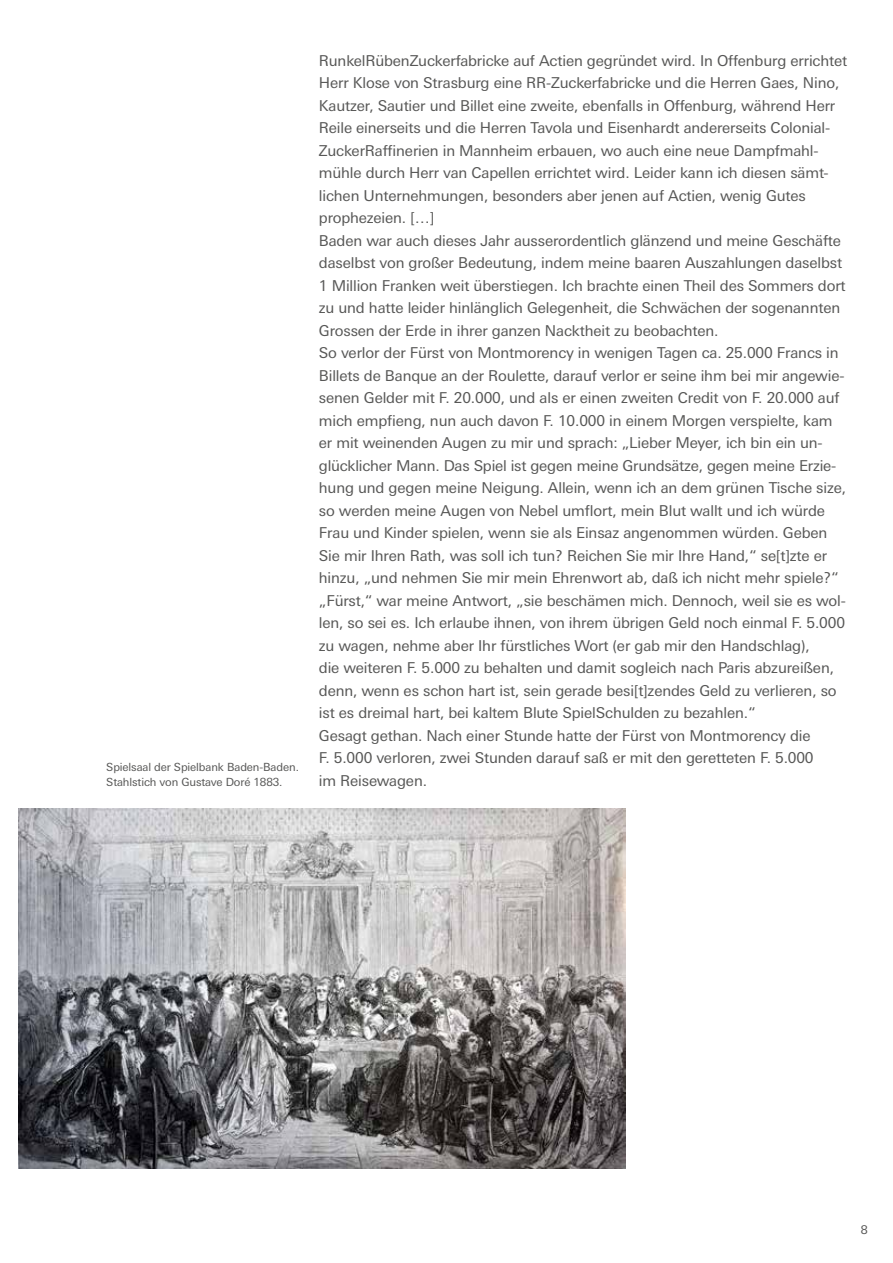
<style>
.page{position:relative;width:893px;height:1263px;background:#fff}
.page>*{position:absolute;margin:0;border:0;box-sizing:border-box;transform-origin:0 0}
.t1{font:15px/22.5px "LT Univers Basic";letter-spacing:-.01em;color:#575756}
.t2{font:12px "LT Univers Basic";color:#575756}
.t3{font:11.25px/15px "LT Univers Basic";letter-spacing:-.01em;color:#575756}
</style>
<div class="page">
<img style="left:18px;top:809px;width:608px;height:360px">
<p class="t3" style="left:106px;top:759px;width:194px">Spielsaal der Spielbank Baden-Baden.<br>Stahlstich von Gustave Doré 1883.</p>
<p class="t1" style="left:319px;top:49px;width:530px">RunkelRübenZuckerfabricke auf Actien gegründet wird. In Offenburg errichtet Herr Klose von Strasburg eine RR-Zuckerfabricke und die Herren Gaes, Nino, Kautzer, Sautier und Billet eine zweite, ebenfalls in Offenburg, während Herr Reile einerseits und die Herren Tavola und Eisenhardt andererseits Colonial-ZuckerRaffinerien in Mannheim erbauen, wo auch eine neue Dampfmahl&shy;mühle durch Herr van Capellen errichtet wird. Leider kann ich diesen sämt&shy;lichen Unternehmungen, besonders aber jenen auf Actien, wenig Gutes prophezeien. […]<br>Baden war auch dieses Jahr ausserordentlich glänzend und meine Geschäfte daselbst von großer Bedeutung, indem meine baaren Auszahlungen daselbst 1 Million Franken weit überstiegen. Ich brachte einen Theil des Sommers dort zu und hatte leider hinlänglich Gelegenheit, die Schwächen der sogenannten Grossen der Erde in ihrer ganzen Nacktheit zu beobachten.<br>So verlor der Fürst von Montmorency in wenigen Tagen ca. 25.000 Francs in Billets de Banque an der Roulette, darauf verlor er seine ihm bei mir angewie&shy;senen Gelder mit F. 20.000, und als er einen zweiten Credit von F. 20.000 auf mich empfieng, nun auch davon F. 10.000 in einem Morgen verspielte, kam er mit weinenden Augen zu mir und sprach: „Lieber Meyer, ich bin ein un&shy;glücklicher Mann. Das Spiel ist gegen meine Grundsätze, gegen meine Erzie&shy;hung und gegen meine Neigung. Allein, wenn ich an dem grünen Tische size, so werden meine Augen von Nebel umflort, mein Blut wallt und ich würde Frau und Kinder spielen, wenn sie als Einsaz angenommen würden. Geben Sie mir Ihren Rath, was soll ich tun? Reichen Sie mir Ihre Hand,“ se[t]zte er hinzu, „und nehmen Sie mir mein Ehrenwort ab, daß ich nicht mehr spiele?“ „Fürst,“ war meine Antwort, „sie beschämen mich. Dennoch, weil sie es wol&shy;len, so sei es. Ich erlaube ihnen, von ihrem übrigen Geld noch einmal F. 5.000 zu wagen, nehme aber Ihr fürstliches Wort (er gab mir den Handschlag),<br>die weiteren F. 5.000 zu behalten und damit sogleich nach Paris abzureißen, denn, wenn es schon hart ist, sein gerade besi[t]zendes Geld zu verlieren, so ist es dreimal hart, bei kaltem Blute SpielSchulden zu bezahlen.“<br>Gesagt gethan. Nach einer Stunde hatte der Fürst von Montmorency die<br>F. 5.000 verloren, zwei Stunden darauf saß er mit den geretteten F. 5.000<br>im Reisewagen.</p>
<p class="t2" style="left:861px;top:1222px;width:8px">8</p>
</div>
